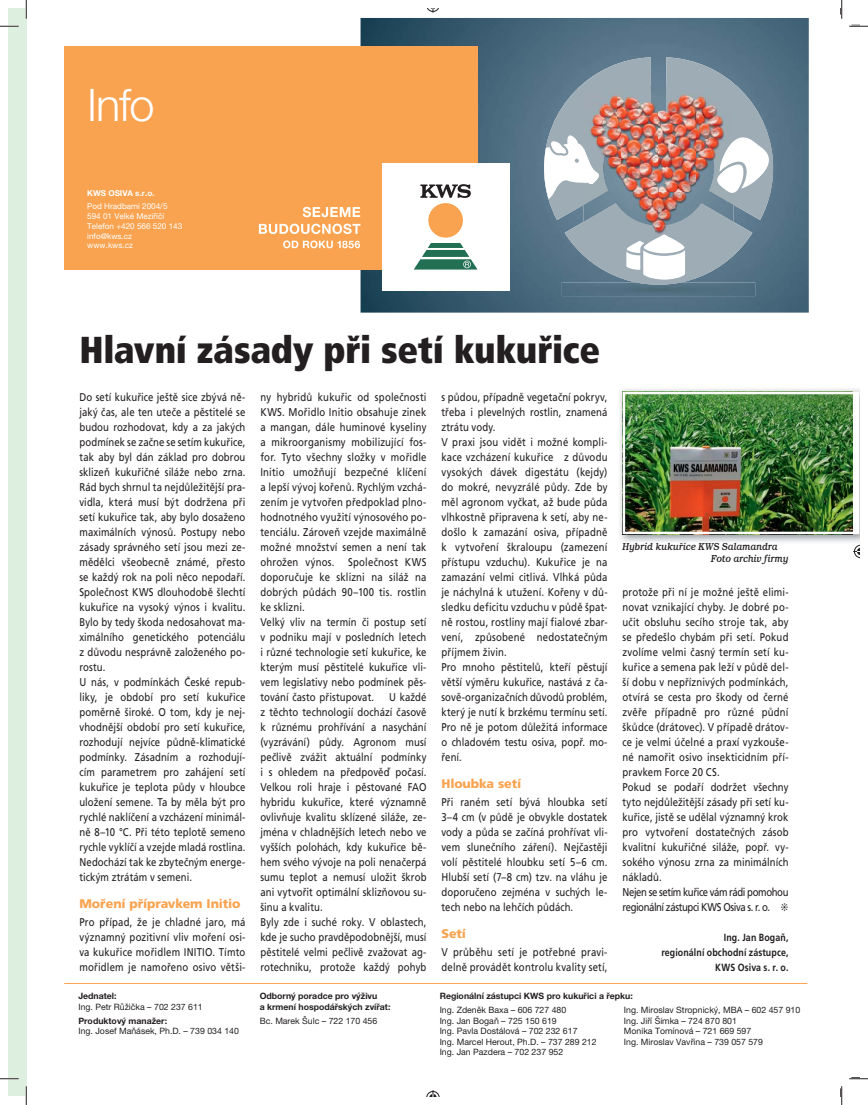
<style>
.page{position:relative;width:868px;height:1105px;background:#fff}
.page>*{position:absolute;margin:0;border:0;box-sizing:border-box;transform-origin:0 0}
.t1{font:300 45px "Helvetica Neue LT Pro";color:#fff}
.t2{font:900 condensed 37.5px "Frutiger CE";letter-spacing:-.01em;color:#231f20}
.t3{font:900 12.5px "Frutiger CE";letter-spacing:-.01em;color:#f9a350}
.t4{font:11.25px/15px "Frutiger CE";letter-spacing:.01em;color:#231f20;scale:.85 1}
.t5{font:700 10.38px/15px "Frutiger CE";letter-spacing:.01em;color:#231f20;text-align:right;scale:.85 1}
.t6{font:italic 500 10.38px/11.9px "Bookman Itc TEE";letter-spacing:.03em;color:#231f20;text-align:center;scale:.85 1}
.t7{font:italic 500 10.38px "Bookman Itc TEE";letter-spacing:.05em;color:#231f20;scale:.85 1}
.t8{font:8.75px/10.5px "Helvetica Neue LT Pro";color:#231f20}
.t9{font:700 8.75px/10.5px "Helvetica Neue LT Pro";color:#231f20}
.t10{font:8.12px/9.8px "Helvetica Neue LT Pro";color:#fff}
.t11{font:700 8.12px "Helvetica Neue LT Pro";color:#fff}
</style>
<div class="page">
<div style="left:9px;top:9px;width:18px;height:1087px;background:#ddefde"></div>
<img style="left:360px;top:18px;width:448px;height:295px">
<div style="left:562px;top:285px;width:193px;height:11px;background:#516e81"></div>
<img style="left:544px;top:57px;width:229px;height:228px">
<img style="left:666px;top:91px;width:67px;height:43px">
<img style="left:701px;top:123px;width:32px;height:41px">
<img style="left:708px;top:164px;width:25px;height:41px">
<img style="left:716px;top:141px;width:17px;height:52px">
<div style="left:64px;top:46px;width:413px;height:224px;background:#f9a350"></div>
<div style="left:382px;top:163px;width:127px;height:128px;background:#fff"></div>
<svg style="left:413px;top:243px;width:64px;height:27px"></svg>
<div style="left:428px;top:203px;width:35px;height:35px;background:#f9a350;border-radius:50%"></div>
<svg style="left:420px;top:184px;width:51px;height:14px"></svg>
<svg style="left:302px;top:207px;width:58px;height:10px"></svg>
<svg style="left:259px;top:224px;width:101px;height:10px"></svg>
<svg style="left:283px;top:240px;width:77px;height:8px"></svg>
<hr style="left:64px;top:983px;width:743px;height:1px;background:#f9a350">
<svg style="left:427px;top:9px;width:12px;height:4px"></svg>
<svg style="left:426px;top:1090px;width:14px;height:7px"></svg>
<svg style="left:853px;top:544px;width:7px;height:15px"></svg>
<img style="left:620px;top:389px;width:239px;height:153px">
<img style="left:625px;top:395px;width:227px;height:136px">
<div style="left:622px;top:392px;width:237px;height:142px;border:2px solid #fff"></div>
<svg style="left:0;top:25px;width:19px;height:2px"></svg>
<svg style="left:849px;top:24px;width:18px;height:3px"></svg>
<svg style="left:0;top:1078px;width:19px;height:1px"></svg>
<svg style="left:849px;top:1077px;width:18px;height:2px"></svg>
<svg style="left:25px;top:0;width:2px;height:19px"></svg>
<svg style="left:25px;top:1086px;width:2px;height:19px"></svg>
<svg style="left:840px;top:0;width:2px;height:19px"></svg>
<svg style="left:840px;top:1086px;width:2px;height:19px"></svg>
<h1 class="t1" style="left:87px;top:79px;width:69px">Info</h1>
<p class="t11" style="left:87px;top:190px;width:69px">KWS OSIVA s.r.o.</p>
<p class="t10" style="left:87px;top:203px;width:96px">Pod Hradbami 2004/5<br>594 01 Velké Meziříčí<br>Telefon +420 566 520 143 info@kws.cz<br>www.kws.cz</p>
<h2 class="t2" style="left:79px;top:331px;width:522px">Hlavní zásady při setí kukuřice</h2>
<p class="t4" style="left:79px;top:390px;width:197px">Do setí kukuřice ještě sice zbývá ně&shy;jaký čas, ale ten uteče a pěstitelé se budou rozhodovat, kdy a za jakých podmínek se začne se setím kukuřice, tak aby byl dán základ pro dobrou sklizeň kukuřičné siláže nebo zrna.<br>Rád bych shrnul ta nejdůležitější pra&shy;vidla, která musí být dodržena při setí kukuřice tak, aby bylo dosaženo maximálních výnosů. Postupy nebo zásady správného setí jsou mezi ze&shy;mědělci všeobecně známé, přesto se každý rok na poli něco nepodaří.<br>Společnost KWS dlouhodobě šlechtí kukuřice na vysoký výnos i kvalitu.<br>Bylo by tedy škoda nedosahovat ma&shy;ximálního genetického potenciálu z důvodu nesprávně založeného po&shy;rostu.<br>U nás, v podmínkách České repub&shy;liky, je období pro setí kukuřice poměrně široké. O tom, kdy je nej&shy;vhodnější období pro setí kukuřice, rozhodují nejvíce půdně-klimatické podmínky. Zásadním a rozhodují&shy;cím parametrem pro zahájení setí kukuřice je teplota půdy v hloubce uložení semene. Ta by měla být pro rychlé naklíčení a vzcházení minimál&shy;ně 8–10 °C. Při této teplotě semeno rychle vyklíčí a vzejde mladá rostlina.<br>Nedochází tak ke zbytečným energe&shy;tickým ztrátám v semeni.</p>
<p class="t3" style="left:79px;top:897px;width:163px">Moření přípravkem Initio</p>
<p class="t4" style="left:79px;top:915px;width:197px;text-align:justify">Pro případ, že je chladné jaro, má významný pozitivní vliv moření osi&shy;va kukuřice mořidlem INITIO. Tímto mořidlem je namořeno osivo větši-</p>
<p class="t4" style="left:441px;top:390px;width:197px">s půdou, případně vegetační pokryv, třeba i plevelných rostlin, znamená ztrátu vody.<br>V praxi jsou vidět i možné kompli&shy;kace vzcházení kukuřice z důvodu vysokých dávek digestátu (kejdy) do mokré, nevyzrálé půdy. Zde by měl agronom vyčkat, až bude půda vlhkostně připravena k setí, aby ne&shy;došlo k zamazání osiva, případně k vytvoření škraloupu (zamezení přístupu vzduchu). Kukuřice je na zamazání velmi citlivá. Vlhká půda je náchylná k utužení. Kořeny v dů&shy;sledku deficitu vzduchu v půdě špat&shy;ně rostou, rostliny mají fialové zbar&shy;vení, způsobené nedostatečným příjmem živin.<br>Pro mnoho pěstitelů, kteří pěstují větší výměru kukuřice, nastává z ča&shy;sově-organizačních důvodů problém, který je nutí k brzkému termínu setí.<br>Pro ně je potom důležitá informace o chladovém testu osiva, popř. mo&shy;ření.</p>
<p class="t3" style="left:441px;top:777px;width:81px">Hloubka setí</p>
<p class="t4" style="left:441px;top:795px;width:197px;text-align:justify">Při raném setí bývá hloubka setí 3–4 cm (v půdě je obvykle dostatek vody a půda se začíná prohřívat vli&shy;vem slunečního záření). Nejčastěji volí pěstitelé hloubku setí 5–6 cm.<br>Hlubší setí (7–8 cm) tzv. na vláhu je doporučeno zejména v suchých le&shy;tech nebo na lehčích půdách.</p>
<p class="t3" style="left:441px;top:927px;width:26px">Setí</p>
<p class="t4" style="left:441px;top:945px;width:197px">V průběhu setí je potřebné pravi&shy;delně provádět kontrolu kvality setí,</p>
<p class="t4" style="left:260px;top:390px;width:197px">ny hybridů kukuřic od společnosti KWS. Mořidlo Initio obsahuje zinek a mangan, dále huminové kyseliny a mikroorganismy mobilizující fos&shy;for. Tyto všechny složky v mořidle Initio umožňují bezpečné klíčení a lepší vývoj kořenů. Rychlým vzchá&shy;zením je vytvořen předpoklad plno&shy;hodnotného využití výnosového po&shy;tenciálu. Zároveň vzejde maximálně možné množství semen a není tak ohrožen výnos. Společnost KWS doporučuje ke sklizni na siláž na dobrých půdách 90–100 tis. rostlin ke sklizni.<br>Velký vliv na termín či postup setí v podniku mají v posledních letech i různé technologie setí kukuřice, ke kterým musí pěstitelé kukuřice vli&shy;vem legislativy nebo podmínek pěs&shy;tování často přistupovat.</p>
<p class="t4" style="left:260px;top:690px;width:197px;text-indent:129px">U každé z těchto technologií dochází časově k různému prohřívání a nasychání (vyzrávání) půdy. Agronom musí pečlivě zvážit aktuální podmínky i s ohledem na předpověď počasí.<br>Velkou roli hraje i pěstované FAO hybridu kukuřice, které významně ovlivňuje kvalitu sklízené siláže, ze&shy;jména v chladnějších letech nebo ve vyšších polohách, kdy kukuřice bě&shy;hem svého vývoje na poli nenačerpá sumu teplot a nemusí uložit škrob ani vytvořit optimální sklizňovou su&shy;šinu a kvalitu.<br>Byly zde i suché roky. V oblastech, kde je sucho pravděpodobnější, musí pěstitelé velmi pečlivě zvažovat ag&shy;rotechniku, protože každý pohyb</p>
<p class="t7" style="left:622px;top:542px;width:136px">H bidk k ři KWSS l</p>
<p class="t6" style="left:762px;top:541px;width:8px">d</p>
<p class="t6" style="left:629px;top:541px;width:19px">y r</p>
<p class="t6" style="left:661px;top:541px;width:42px">uu ce</p>
<p class="t6" style="left:711px;top:541px;width:92px">a aman ra<br>Foto archiv firmy</p>
<p class="t4" style="left:622px;top:585px;width:197px">protože při ní je možné ještě elimi&shy;novat vznikající chyby. Je dobré po&shy;učit obsluhu secího stroje tak, aby se předešlo chybám při setí. Pokud zvolíme velmi časný termín setí ku&shy;kuřice a semena pak leží v půdě del&shy;ší dobu v nepříznivých podmínkách, otvírá se cesta pro škody od černé zvěře případně pro různé půdní škůdce (drátovec). V případě drátov&shy;ce je velmi účelné a praxí vyzkouše&shy;né namořit osivo insekticidním pří&shy;pravkem Force 20 CS.<br>Pokud se podaří dodržet všechny tyto nejdůležitější zásady při setí ku&shy;kuřice, jistě se udělal významný krok pro vytvoření dostatečných zásob kvalitní kukuřičné siláže, popř. vy&shy;sokého výnosu zrna za minimálních nákladů.<br>Nejen se setím kuřice vám rádi pomohou regionální zástupci KWS Osiva s. r. o. ❊</p>
<p class="t5" style="left:661px;top:931px;width:151px">Ing. Jan Bogaň,<br>regionální obchodní zástupce,<br>KWS Osiva s. r. o.</p>
<p class="t9" style="left:78px;top:992px;width:40px">Jednatel:</p>
<p class="t8" style="left:78px;top:1002px;width:126px">Ing. Petr Růžička – 702 237 611</p>
<p class="t9" style="left:78px;top:1016px;width:90px">Produktový manažer:</p>
<p class="t8" style="left:78px;top:1027px;width:162px">Ing. Josef Maňásek, Ph.D. – 739 034 140</p>
<p class="t9" style="left:260px;top:992px;width:132px">Odborný poradce pro výživu<br>a krmení hospodářských zvířat:</p>
<p class="t8" style="left:260px;top:1016px;width:119px">Bc. Marek Šulc – 722 170 456</p>
<p class="t9" style="left:439px;top:992px;width:195px">Regionální zástupci KWS pro kukuřici a řepku:</p>
<p class="t8" style="left:439px;top:1006px;width:158px">Ing. Zdeněk Baxa – 606 727 480<br>Ing. Jan Bogaň – 725 150 619<br>Ing. Pavla Dostálová – 702 232 617<br>Ing. Marcel Herout, Ph.D. – 737 289 212<br>Ing. Jan Pazdera – 702 237 952</p>
<p class="t8" style="left:624px;top:1006px;width:178px">Ing. Miroslav Stropnický, MBA – 602 457 910<br>Ing. Jiří Šimka – 724 870 801<br>Monika Tomínová – 721 669 597<br>Ing. Miroslav Vavřina – 739 057 579</p>
</div>
